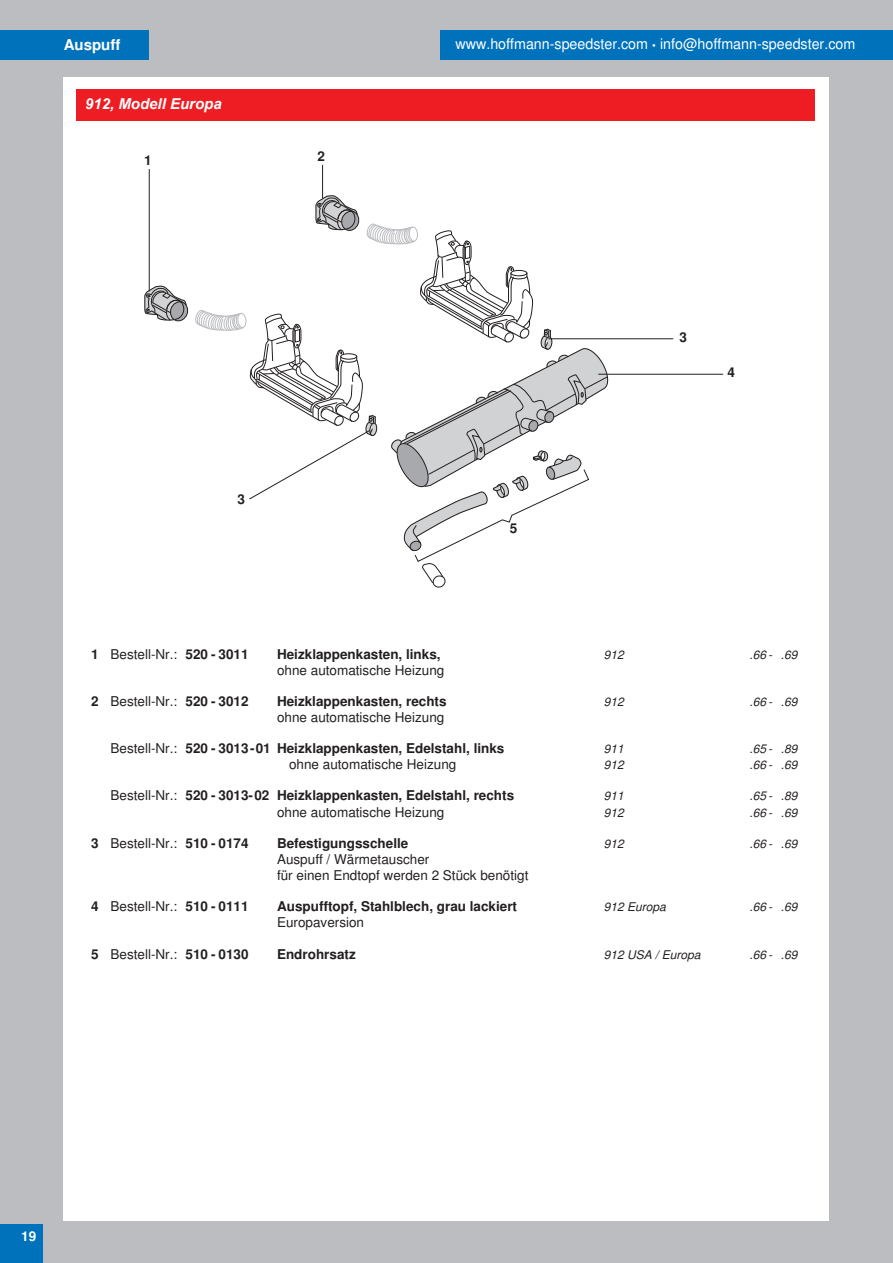
<style>
.page{position:relative;width:893px;height:1263px;background:#bcbdc0}
.page>*{position:absolute;margin:0;border:0;box-sizing:border-box;transform-origin:0 0}
.t1{font:italic 700 15px "Arial";color:#fff}
.t2{font:700 15px "Helvetica";color:#fff}
.t3{font:14.7px "Helvetica";color:#fff}
.t4{font:13.5px/16.2px "Helvetica";color:#231f20}
.t5{font:700 13.5px "Helvetica";color:#231f20}
.t6{font:700 13.5px "Helvetica";color:#fff}
.t7{font:italic 12px "Helvetica";color:#231f20}
.s1{font-size:10.5px}
.s2{font-weight:700}
.s3{font-weight:400}
</style>
<div class="page">
<div style="left:440px;top:30px;width:453px;height:30px;background:#0072bc"></div>
<div style="left:0;top:1225px;width:42px;height:38px;background:#0072bc"></div>
<div style="left:0;top:30px;width:149px;height:30px;background:#0072bc"></div>
<div style="left:64px;top:77px;width:765px;height:1143px;background:#fff"></div>
<div style="left:77px;top:89px;width:738px;height:31px;background:#ee1d23"></div>
<svg style="left:144px;top:286px;width:45px;height:36px"></svg>
<hr style="left:322px;top:165px;width:1px;height:33px;background:#231f20">
<hr style="left:149px;top:169px;width:1px;height:122px;background:#231f20">
<hr style="left:548px;top:338px;width:125px;height:1px;background:#231f20">
<hr style="left:598px;top:374px;width:125px;height:1px;background:#231f20">
<svg style="left:195px;top:195px;width:415px;height:393px"></svg>
<p class="t2" style="left:64px;top:36px;width:58px">Auspuff</p>
<p class="t3" style="left:456px;top:36px;width:401px">www.hoffmann-speedster.com <span class="s1">•</span> info@hoffmann-speedster.com</p>
<p class="t1" style="left:85px;top:93px;width:138px">912, Modell Europa</p>
<p class="t5" style="left:144px;top:152px;width:9px">1</p>
<p class="t5" style="left:317px;top:148px;width:9px">2</p>
<p class="t5" style="left:237px;top:491px;width:9px">3</p>
<p class="t5" style="left:510px;top:521px;width:9px">5</p>
<p class="t5" style="left:680px;top:329px;width:9px">3</p>
<p class="t5" style="left:727px;top:365px;width:9px">4</p>
<p class="t4" style="left:91px;top:646px;width:159px"><span class="s2">1</span> Bestell-Nr.: <span class="s2">520 - 3011</span></p>
<p class="t5" style="left:277px;top:646px;width:165px">Heizklappenkasten, links,</p>
<p class="t7" style="left:604px;top:647px;width:22px">912</p>
<p class="t7" style="left:749px;top:647px;width:50px">.66 - .69</p>
<p class="t4" style="left:277px;top:662px;width:169px">ohne automatische Heizung</p>
<p class="t4" style="left:91px;top:693px;width:159px"><span class="s2">2</span> Bestell-Nr.: <span class="s2">520 - 3012</span></p>
<p class="t5" style="left:277px;top:693px;width:171px">Heizklappenkasten, rechts</p>
<p class="t7" style="left:604px;top:694px;width:22px">912</p>
<p class="t7" style="left:749px;top:694px;width:50px">.66 - .69</p>
<p class="t4" style="left:277px;top:710px;width:169px">ohne automatische Heizung</p>
<p class="t5" style="left:111px;top:740px;width:395px"><span class="s3">Bestell-Nr.:</span> 520 - 3013-01 Heizklappenkasten, Edelstahl, links</p>
<p class="t7" style="left:604px;top:742px;width:22px">911</p>
<p class="t7" style="left:749px;top:742px;width:50px">.65 - .89</p>
<p class="t4" style="left:289px;top:757px;width:169px">ohne automatische Heizung</p>
<p class="t7" style="left:604px;top:758px;width:22px">912</p>
<p class="t7" style="left:749px;top:758px;width:50px">.66 - .69</p>
<p class="t5" style="left:111px;top:788px;width:405px"><span class="s3">Bestell-Nr.:</span> 520 - 3013-02 Heizklappenkasten, Edelstahl, rechts</p>
<p class="t7" style="left:604px;top:789px;width:22px">911</p>
<p class="t7" style="left:749px;top:789px;width:50px">.65 - .89</p>
<p class="t4" style="left:277px;top:804px;width:169px">ohne automatische Heizung</p>
<p class="t7" style="left:604px;top:805px;width:22px">912</p>
<p class="t7" style="left:749px;top:805px;width:50px">.66 - .69</p>
<p class="t4" style="left:91px;top:835px;width:159px"><span class="s2">3</span> Bestell-Nr.: <span class="s2">510 - 0174</span></p>
<p class="t5" style="left:277px;top:835px;width:133px">Befestigungsschelle</p>
<p class="t7" style="left:604px;top:836px;width:22px">912</p>
<p class="t7" style="left:749px;top:836px;width:50px">.66 - .69</p>
<p class="t4" style="left:277px;top:851px;width:253px">Auspuff / Wärmetauscher<br>für einen Endtopf werden 2 Stück benötigt</p>
<p class="t4" style="left:91px;top:899px;width:159px"><span class="s2">4</span> Bestell-Nr.: <span class="s2">510 - 0111</span></p>
<p class="t5" style="left:277px;top:898px;width:242px">Auspufftopf, Stahlblech, grau lackiert</p>
<p class="t7" style="left:604px;top:900px;width:64px">912 Europa</p>
<p class="t7" style="left:749px;top:900px;width:50px">.66 - .69</p>
<p class="t4" style="left:277px;top:915px;width:89px">Europaversion</p>
<p class="t4" style="left:91px;top:946px;width:159px"><span class="s2">5</span> Bestell-Nr.: <span class="s2">510 - 0130</span></p>
<p class="t5" style="left:277px;top:946px;width:80px">Endrohrsatz</p>
<p class="t7" style="left:604px;top:947px;width:98px">912 USA / Europa</p>
<p class="t7" style="left:749px;top:947px;width:50px">.66 - .69</p>
<p class="t6" style="left:21px;top:1229px;width:17px">19</p>
</div>
